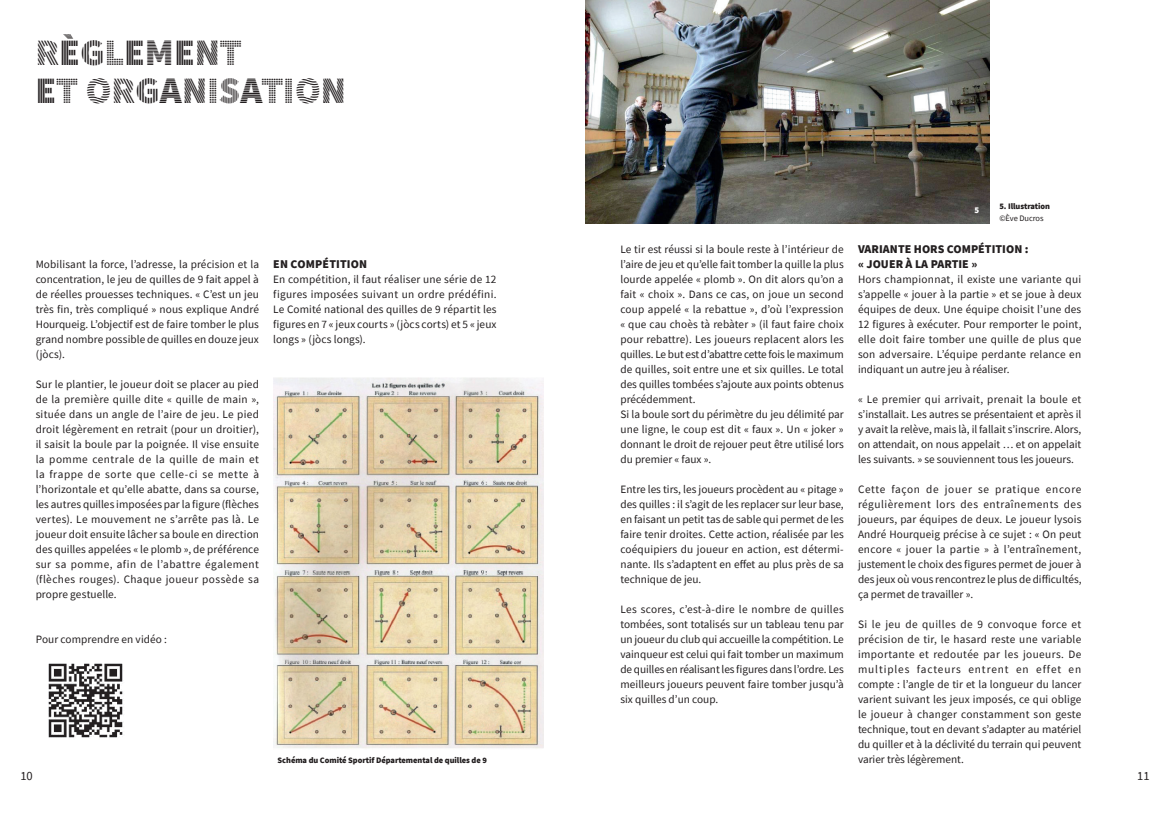
<style>
.page{position:relative;width:1170px;height:826px;background:#fff}
.page>*{position:absolute;margin:0;border:0;box-sizing:border-box;transform-origin:0 0}
.t1{font:900 37.5px/37.5px "Source Sans Pro DISPLAYV2";color:#231f20}
.t2{font:12.5px "Source Sans Pro";color:#231f20}
.t3{font:900 11.88px/15px "Source Sans Pro";letter-spacing:.005em;color:#231f20}
.t4{font:11.25px/15px "Source Sans Pro";color:#231f20;text-align:justify}
.t5{font:900 8.75px "Source Sans Pro";color:#fff}
.t6{font:900 8.38px "Source Sans Pro";letter-spacing:-.005em;color:#231f20}
.t7{font:8.38px "Source Sans Pro";letter-spacing:-.005em;color:#231f20}
</style>
<div class="page">
<img style="left:48px;top:663px;width:75px;height:75px">
<img style="left:273px;top:378px;width:270px;height:371px">
<img style="left:585px;top:0;width:404px;height:223px">
<h1 class="t1" style="left:36px;top:35px;width:312px">RÈGLEMENT<br>ET ORGANISATION</h1>
<p class="t4" style="left:36px;top:257px;width:225px">Mobilisant la force, l’adresse, la précision et la concentration, le jeu de quilles de 9 fait appel à de réelles prouesses techniques. « C’est un jeu très fin, très compliqué » nous explique André Hourqueig. L’objectif est de faire tomber le plus grand nombre possible de quilles en douze jeux (jòcs).</p>
<p class="t4" style="left:36px;top:377px;width:225px">Sur le plantier, le joueur doit se placer au pied de la première quille dite « quille de main », située dans un angle de l’aire de jeu. Le pied droit légèrement en retrait (pour un droitier), il saisit la boule par la poignée. Il vise ensuite la pomme centrale de la quille de main et la frappe de sorte que celle-ci se mette à l’horizontale et qu’elle abatte, dans sa course, les autres quilles imposées par la figure (flèches vertes). Le mouvement ne s’arrête pas là. Le joueur doit ensuite lâcher sa boule en direction des quilles appelées « le plomb », de préférence sur sa pomme, afin de l’abattre également (flèches rouges). Chaque joueur possède sa propre gestuelle.</p>
<p class="t4" style="left:36px;top:632px;width:133px">Pour comprendre en vidéo :</p>
<p class="t3" style="left:273px;top:256px;width:96px">EN COMPÉTITION</p>
<p class="t4" style="left:273px;top:272px;width:225px">En compétition, il faut réaliser une série de 12 figures imposées suivant un ordre prédéfini.<br>Le Comité national des quilles de 9 répartit les figures en 7 « jeux courts » (jòcs corts) et 5 « jeux longs » (jòcs longs).</p>
<p class="t6" style="left:277px;top:754px;width:211px">Schéma du Comité Sportif Départemental de quilles de 9</p>
<p class="t4" style="left:620px;top:242px;width:225px;text-align:left">Le tir est réussi si la boule reste à l’intérieur de l’aire de jeu et qu’elle fait tomber la quille la plus lourde appelée « plomb ». On dit alors qu’on a fait « choix ». Dans ce cas, on joue un second coup appelé « la rebattue », d’où l’expression « que cau choès tà rebàter » (il faut faire choix pour rebattre). Les joueurs replacent alors les quilles. Le but est d’abattre cette fois le maximum de quilles, soit entre une et six quilles. Le total des quilles tombées s’ajoute aux points obtenus précédemment.<br>Si la boule sort du périmètre du jeu délimité par une ligne, le coup est dit « faux ». Un « joker » donnant le droit de rejouer peut être utilisé lors du premier « faux ».</p>
<p class="t4" style="left:620px;top:482px;width:225px">Entre les tirs, les joueurs procèdent au « pitage » des quilles : il s’agit de les replacer sur leur base, en faisant un petit tas de sable qui permet de les faire tenir droites. Cette action, réalisée par les coéquipiers du joueur en action, est détermi&shy;nante. Ils s’adaptent en effet au plus près de sa technique de jeu.</p>
<p class="t4" style="left:620px;top:602px;width:225px">Les scores, c’est-à-dire le nombre de quilles tombées, sont totalisés sur un tableau tenu par un joueur du club qui accueille la compétition. Le vainqueur est celui qui fait tomber un maximum de quilles en réalisant les figures dans l’ordre. Les meilleurs joueurs peuvent faire tomber jusqu’à six quilles d’un coup.</p>
<p class="t5" style="left:974px;top:204px;width:6px">5</p>
<p class="t6" style="left:999px;top:201px;width:52px">5. Illustration</p>
<p class="t7" style="left:999px;top:212px;width:46px">©Ève Ducros</p>
<p class="t3" style="left:857px;top:241px;width:172px">VARIANTE HORS COMPÉTITION : « JOUER À LA PARTIE »</p>
<p class="t4" style="left:857px;top:272px;width:225px">Hors championnat, il existe une variante qui s’appelle « jouer à la partie » et se joue à deux équipes de deux. Une équipe choisit l’une des 12 figures à exécuter. Pour remporter le point, elle doit faire tomber une quille de plus que son adversaire. L’équipe perdante relance en indiquant un autre jeu à réaliser.</p>
<p class="t4" style="left:857px;top:392px;width:225px">« Le premier qui arrivait, prenait la boule et s’installait. Les autres se présentaient et après il y avait la relève, mais là, il fallait s’inscrire. Alors, on attendait, on nous appelait … et on appelait les suivants. » se souviennent tous les joueurs.</p>
<p class="t4" style="left:857px;top:482px;width:225px">Cette façon de jouer se pratique encore régulièrement lors des entraînements des joueurs, par équipes de deux. Le joueur lysois André Hourqueig précise à ce sujet : « On peut encore « jouer la partie » à l’entraînement, justement le choix des figures permet de jouer à des jeux où vous rencontrez le plus de difficultés, ça permet de travailler ».</p>
<p class="t4" style="left:857px;top:617px;width:225px">Si le jeu de quilles de 9 convoque force et précision de tir, le hasard reste une variable importante et redoutée par les joueurs. De multiples facteurs entrent en effet en compte : l’angle de tir et la longueur du lancer varient suivant les jeux imposés, ce qui oblige le joueur à changer constamment son geste technique, tout en devant s’adapter au matériel du quiller et à la déclivité du terrain qui peuvent varier très légèrement.</p>
<p class="t2" style="left:20px;top:767px;width:14px">10</p>
<p class="t2" style="left:1136px;top:767px;width:14px">11</p>
</div>
